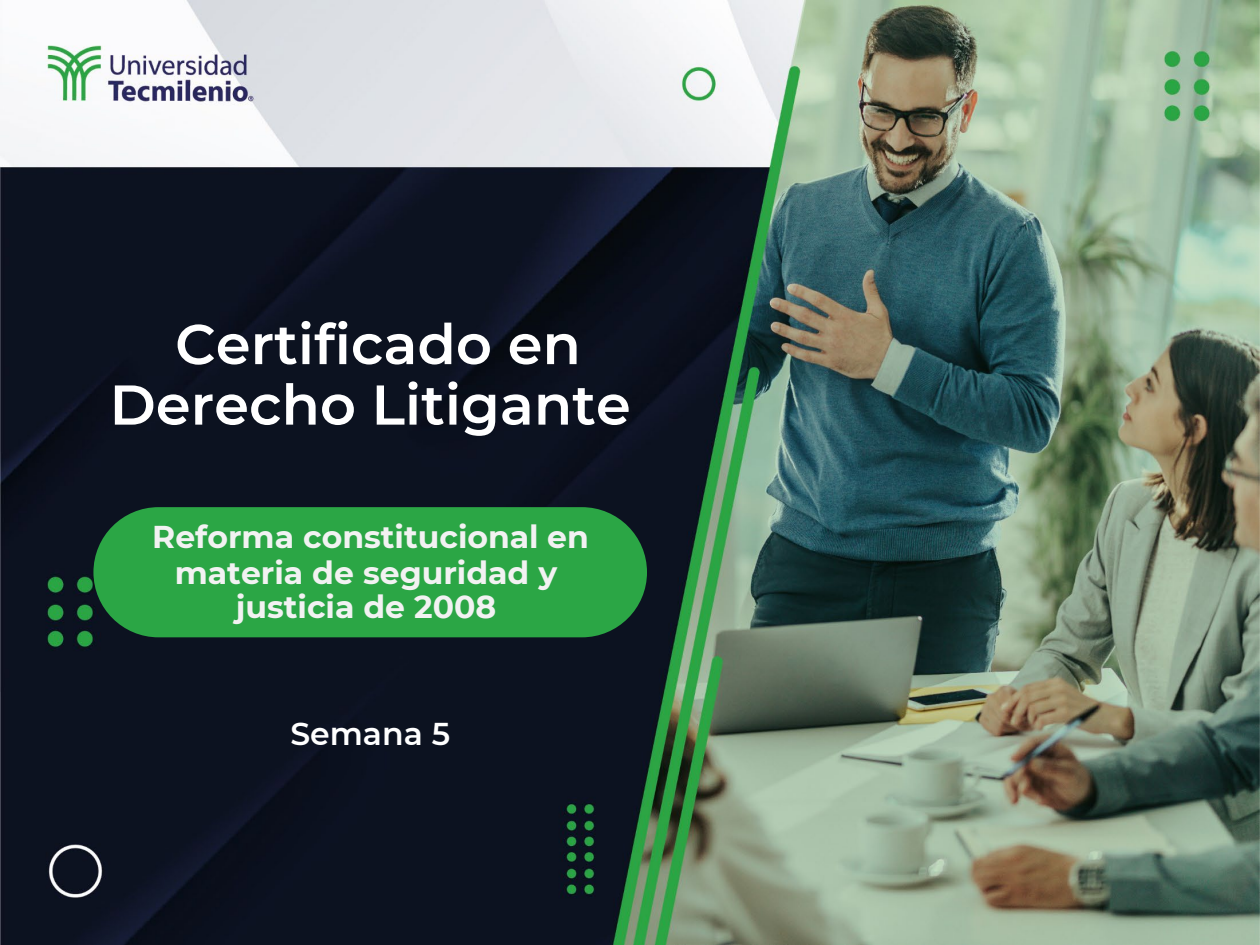
<style>
.page{position:relative;width:1260px;height:945px;background:#fff}
.page>*{position:absolute;margin:0;border:0;box-sizing:border-box;transform-origin:0 0}
.t1{font:600 56px/60.6px "Montserrat";color:#fff;text-align:center}
.t2{font:700 31.5px/35px "Montserrat";color:#f2f2f2;text-align:center}
.t3{font:600 31.5px "Montserrat";color:#fff}
</style>
<div class="page">
<img style="left:0;top:0;width:1260px;height:945px">
<div style="left:93px;top:507px;width:554px;height:130px;background:#2ba645;border-radius:65px"></div>
<h2 class="t1" style="left:110px;top:311px;width:523px">Certificado en<br>Derecho Litigante</h2>
<p class="t2" style="left:152px;top:518px;width:438px">Reforma constitucional en materia de seguridad y justicia de 2008</p>
<p class="t3" style="left:290px;top:711px;width:161px">Semana 5</p>
</div>
